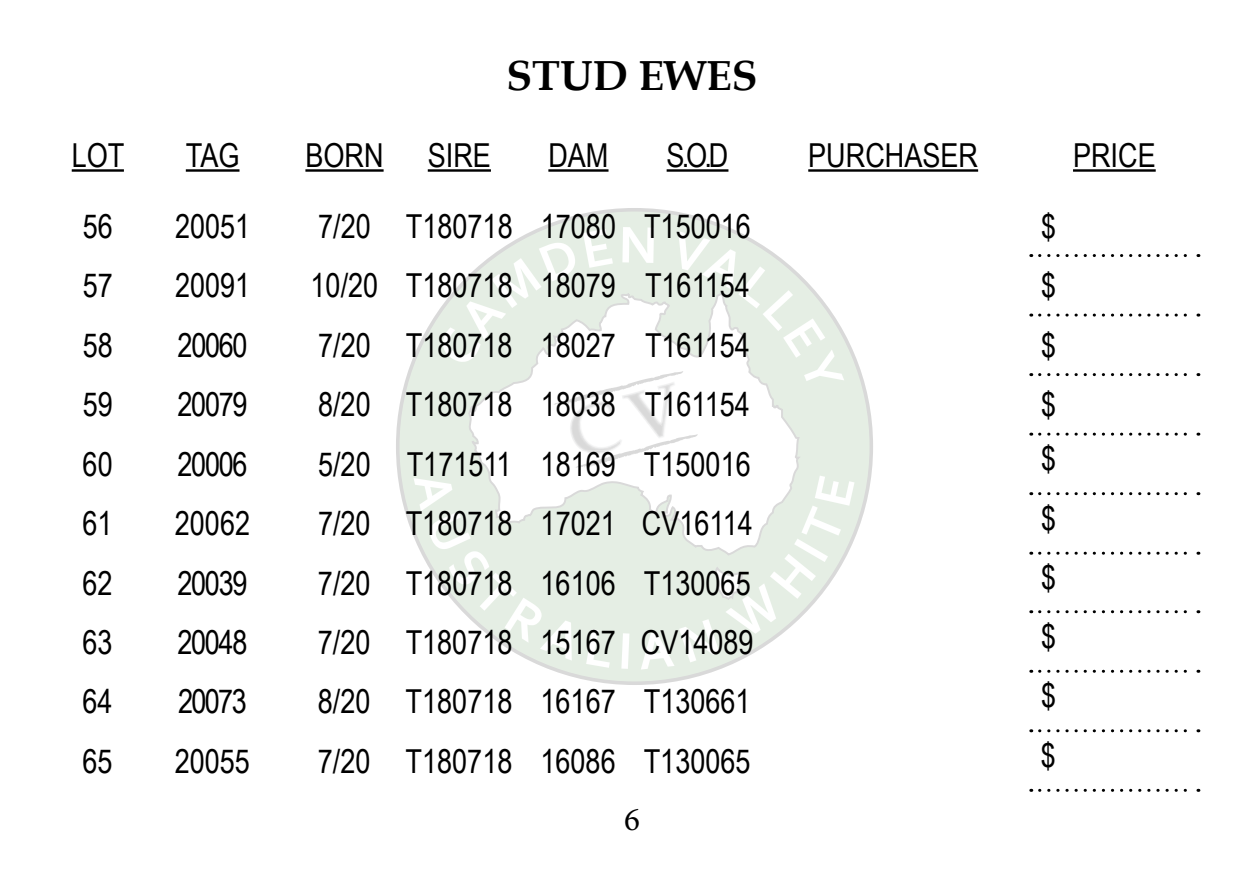
<style>
.page{position:relative;width:1259px;height:893px;background:#fff}
.page>*{position:absolute;margin:0;border:0;box-sizing:border-box;transform-origin:0 0}
.t1{font:700 42px "Book Antiqua";color:#000}
.t2{font:33px "Arial Narrow";color:#000}
.t3{font:33px "Minion Pro";color:#000}
</style>
<div class="page">
<svg style="left:398px;top:210px;width:473px;height:473px;background:#e3ece2"></svg>
<svg style="left:468px;top:405px;width:327px;height:29px"></svg>
<img style="left:570px;top:405px;width:51px;height:29px">
<img style="left:622px;top:405px;width:53px;height:29px">
<svg style="left:1039px;top:254px;width:160px;height:3px"></svg>
<svg style="left:1039px;top:314px;width:160px;height:3px"></svg>
<svg style="left:1039px;top:373px;width:160px;height:3px"></svg>
<svg style="left:1039px;top:433px;width:160px;height:3px"></svg>
<svg style="left:1039px;top:492px;width:160px;height:3px"></svg>
<svg style="left:1039px;top:552px;width:160px;height:3px"></svg>
<svg style="left:1039px;top:610px;width:160px;height:3px"></svg>
<svg style="left:1039px;top:670px;width:160px;height:3px"></svg>
<svg style="left:1039px;top:729px;width:160px;height:3px"></svg>
<svg style="left:1039px;top:789px;width:160px;height:3px"></svg>
<hr style="left:72px;top:169px;width:52px;height:3px;background:#000">
<hr style="left:186px;top:169px;width:53px;height:3px;background:#000">
<hr style="left:305px;top:169px;width:78px;height:3px;background:#000">
<hr style="left:428px;top:169px;width:63px;height:3px;background:#000">
<hr style="left:548px;top:169px;width:60px;height:3px;background:#000">
<hr style="left:666px;top:169px;width:62px;height:3px;background:#000">
<hr style="left:808px;top:169px;width:170px;height:3px;background:#000">
<hr style="left:1073px;top:169px;width:82px;height:3px;background:#000">
<svg style="left:436px;top:227px;width:408px;height:178px"></svg>
<svg style="left:413px;top:434px;width:441px;height:236px"></svg>
<p class="t1" style="left:506px;top:47px;width:252px">STUD EWES</p>
<p class="t2" style="left:72px;top:131px;width:54px">LOT</p>
<p class="t2" style="left:186px;top:131px;width:55px">TAG</p>
<p class="t2" style="left:305px;top:131px;width:80px">BORN</p>
<p class="t2" style="left:428px;top:131px;width:65px">SIRE</p>
<p class="t2" style="left:548px;top:131px;width:62px">DAM</p>
<p class="t2" style="left:666px;top:131px;width:63px">S.O.D</p>
<p class="t2" style="left:808px;top:131px;width:171px">PURCHASER</p>
<p class="t2" style="left:1073px;top:131px;width:84px">PRICE</p>
<p class="t2" style="left:83px;top:202px;width:32px">56</p>
<p class="t2" style="left:175px;top:202px;width:77px">20051</p>
<p class="t2" style="left:318px;top:202px;width:434px">7/20 T180718 17080 T150016</p>
<p class="t2" style="left:1041px;top:202px;width:17px">$</p>
<p class="t2" style="left:83px;top:261px;width:32px">57</p>
<p class="t2" style="left:175px;top:261px;width:77px">20091</p>
<p class="t2" style="left:311px;top:261px;width:441px">10/20 T180718 18079 T161154</p>
<p class="t2" style="left:1041px;top:261px;width:17px">$</p>
<p class="t2" style="left:83px;top:321px;width:32px">58</p>
<p class="t2" style="left:178px;top:321px;width:71px">20060</p>
<p class="t2" style="left:318px;top:321px;width:433px">7/20 T180718 18027 T161154</p>
<p class="t2" style="left:1041px;top:321px;width:17px">$</p>
<p class="t2" style="left:83px;top:381px;width:32px">59</p>
<p class="t2" style="left:178px;top:381px;width:71px">20079</p>
<p class="t2" style="left:318px;top:381px;width:433px">8/20 T180718 18038 T161154</p>
<p class="t2" style="left:1041px;top:381px;width:17px">$</p>
<p class="t2" style="left:83px;top:440px;width:32px">60</p>
<p class="t2" style="left:177px;top:440px;width:71px">20006</p>
<p class="t2" style="left:318px;top:440px;width:434px">5/20 T171511 18169 T150016</p>
<p class="t2" style="left:1041px;top:434px;width:17px">$</p>
<p class="t2" style="left:83px;top:500px;width:32px">61</p>
<p class="t2" style="left:175px;top:500px;width:77px">20062</p>
<p class="t2" style="left:318px;top:500px;width:436px">7/20 T180718 17021 CV16114</p>
<p class="t2" style="left:1041px;top:494px;width:17px">$</p>
<p class="t2" style="left:83px;top:559px;width:32px">62</p>
<p class="t2" style="left:177px;top:559px;width:71px">20039</p>
<p class="t2" style="left:318px;top:559px;width:434px">7/20 T180718 16106 T130065</p>
<p class="t2" style="left:1041px;top:553px;width:17px">$</p>
<p class="t2" style="left:83px;top:618px;width:32px">63</p>
<p class="t2" style="left:177px;top:618px;width:71px">20048</p>
<p class="t2" style="left:318px;top:618px;width:437px">7/20 T180718 15167 CV14089</p>
<p class="t2" style="left:1041px;top:612px;width:17px">$</p>
<p class="t2" style="left:82px;top:677px;width:32px">64</p>
<p class="t2" style="left:178px;top:677px;width:70px">20073</p>
<p class="t2" style="left:318px;top:677px;width:434px">8/20 T180718 16167 T130661</p>
<p class="t2" style="left:1041px;top:671px;width:17px">$</p>
<p class="t2" style="left:82px;top:737px;width:32px">65</p>
<p class="t2" style="left:175px;top:737px;width:77px">20055</p>
<p class="t2" style="left:318px;top:737px;width:434px">7/20 T180718 16086 T130065</p>
<p class="t2" style="left:1041px;top:731px;width:17px">$</p>
<p class="t3" style="left:624px;top:798px;width:17px">6</p>
</div>
